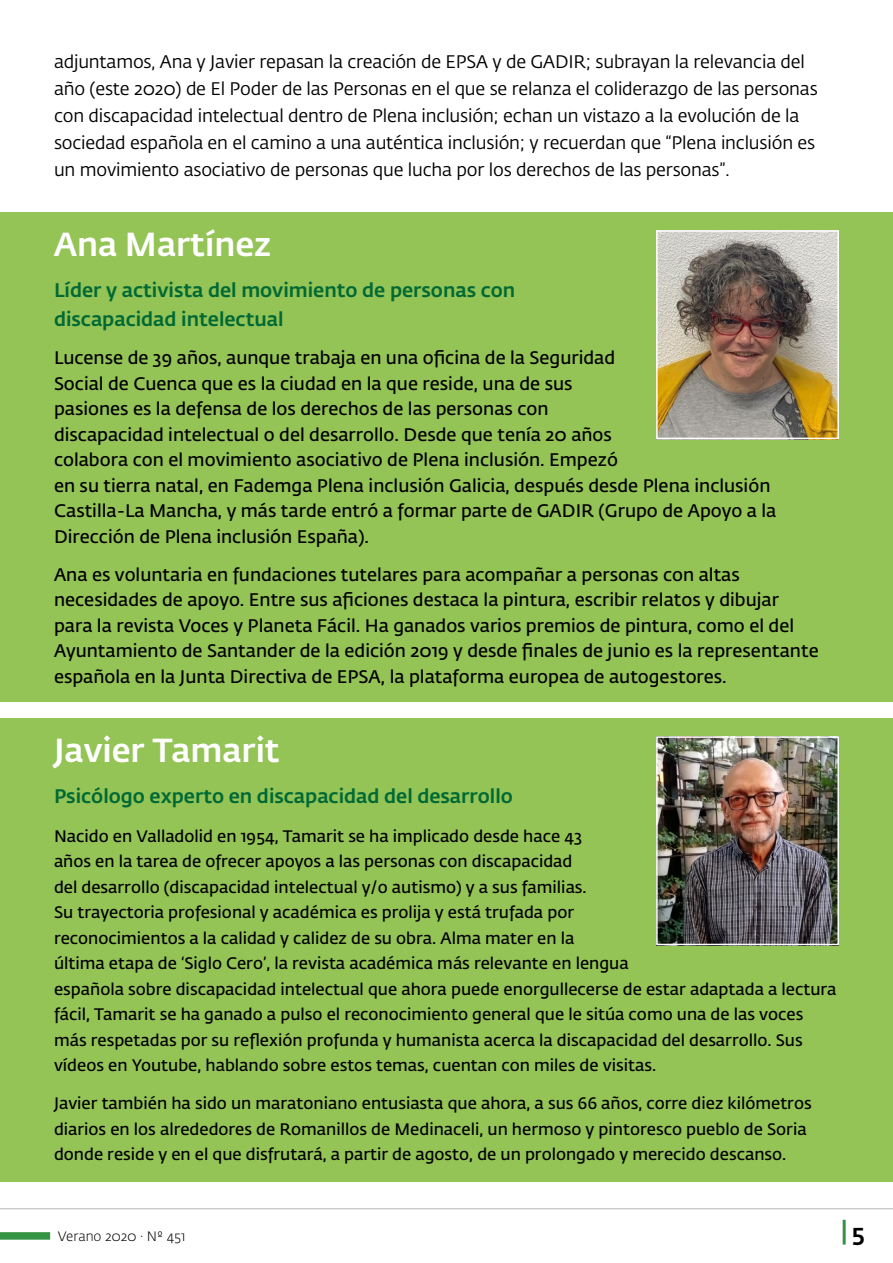
<style>
.page{position:relative;width:893px;height:1263px;background:#fff}
.page>*{position:absolute;margin:0;border:0;box-sizing:border-box;transform-origin:0 0}
.t1{font:500 33px "Fedra Sans Pro";color:#fff}
.t2{font:500 24px "Fedra Sans Pro";color:#000}
.t3{font:500 19.5px/28.5px "Fedra Sans Pro";color:#006934}
.t4{font:600 18px/25.5px "Fedra Sans Pro";color:#000}
.t5{font:18px/27px "Fedra Sans Pro";letter-spacing:-.01em;color:#000}
.t6{font:600 16.5px/25.5px "Fedra Sans Pro";color:#000}
.t7{font:300 13.5px "Fedra Sans Pro";color:#000}
</style>
<div class="page">
<div style="left:0;top:719px;width:893px;height:463px;background:#94c356"></div>
<img style="left:659px;top:739px;width:177px;height:203px">
<div style="left:656px;top:736px;width:183px;height:209px;border:2px solid #fff"></div>
<div style="left:0;top:213px;width:893px;height:489px;background:#94c356"></div>
<img style="left:659px;top:233px;width:177px;height:203px">
<div style="left:656px;top:230px;width:183px;height:209px;border:2px solid #fff"></div>
<hr style="left:843px;top:1220px;width:3px;height:24px;background:#359444">
<div style="left:0;top:1232px;width:50px;height:8px;background:#359444"></div>
<hr style="left:0;top:1208px;width:893px;height:1px;background:#b7b7b7">
<p class="t5" style="left:54px;top:48px;width:765px">adjuntamos, Ana y Javier repasan la creación de EPSA y de GADIR; subrayan la relevancia del año (este 2020) de El Poder de las Personas en el que se relanza el coliderazgo de las personas con discapacidad intelectual dentro de Plena inclusión; echan un vistazo a la evolución de la sociedad española en el camino a una auténtica inclusión; y recuerdan que “Plena inclusión es un movimiento asociativo de personas que lucha por los derechos de las personas”.</p>
<h1 class="t1" style="left:54px;top:219px;width:219px">Ana Martínez</h1>
<p class="t3" style="left:54px;top:275px;width:463px">Líder y activista del movimiento de personas con discapacidad intelectual</p>
<p class="t4" style="left:54px;top:344px;width:724px">Lucense de 39 años, aunque trabaja en una oficina de la Seguridad<br>Social de Cuenca que es la ciudad en la que reside, una de sus<br>pasiones es la defensa de los derechos de las personas con<br>discapacidad intelectual o del desarrollo. Desde que tenía 20 años<br>colabora con el movimiento asociativo de Plena inclusión. Empezó<br>en su tierra natal, en Fademga Plena inclusión Galicia, después desde Plena inclusión Castilla-La Mancha, y más tarde entró a formar parte de GADIR (Grupo de Apoyo a la Dirección de Plena inclusión España).</p>
<p class="t4" style="left:54px;top:561px;width:766px">Ana es voluntaria en fundaciones tutelares para acompañar a personas con altas necesidades de apoyo. Entre sus aficiones destaca la pintura, escribir relatos y dibujar para la revista Voces y Planeta Fácil. Ha ganados varios premios de pintura, como el del Ayuntamiento de Santander de la edición 2019 y desde finales de junio es la representante española en la Junta Directiva de EPSA, la plataforma europea de autogestores.</p>
<h1 class="t1" style="left:54px;top:725px;width:227px">Javier Tamarit</h1>
<p class="t3" style="left:54px;top:781px;width:460px">Psicólogo experto en discapacidad del desarrollo</p>
<p class="t6" style="left:54px;top:822px;width:784px">Nacido en Valladolid en 1954, Tamarit se ha implicado desde hace 43<br>años en la tarea de ofrecer apoyos a las personas con discapacidad<br>del desarrollo (discapacidad intelectual y/o autismo) y a sus familias.<br>Su trayectoria profesional y académica es prolija y está trufada por<br>reconocimientos a la calidad y calidez de su obra. Alma mater en la<br>última etapa de ‘Siglo Cero’, la revista académica más relevante en lengua<br>española sobre discapacidad intelectual que ahora puede enorgullecerse de estar adaptada a lectura fácil, Tamarit se ha ganado a pulso el reconocimiento general que le sitúa como una de las voces más respetadas por su reflexión profunda y humanista acerca la discapacidad del desarrollo. Sus vídeos en Youtube, hablando sobre estos temas, cuentan con miles de visitas.</p>
<p class="t6" style="left:54px;top:1090px;width:759px">Javier también ha sido un maratoniano entusiasta que ahora, a sus 66 años, corre diez kilómetros diarios en los alrededores de Romanillos de Medinaceli, un hermoso y pintoresco pueblo de Soria donde reside y en el que disfrutará, a partir de agosto, de un prolongado y merecido descanso.</p>
<p class="t7" style="left:58px;top:1227px;width:129px">Verano 2020 · Nº 451</p>
<h2 class="t2" style="left:852px;top:1214px;width:14px">5</h2>
</div>
